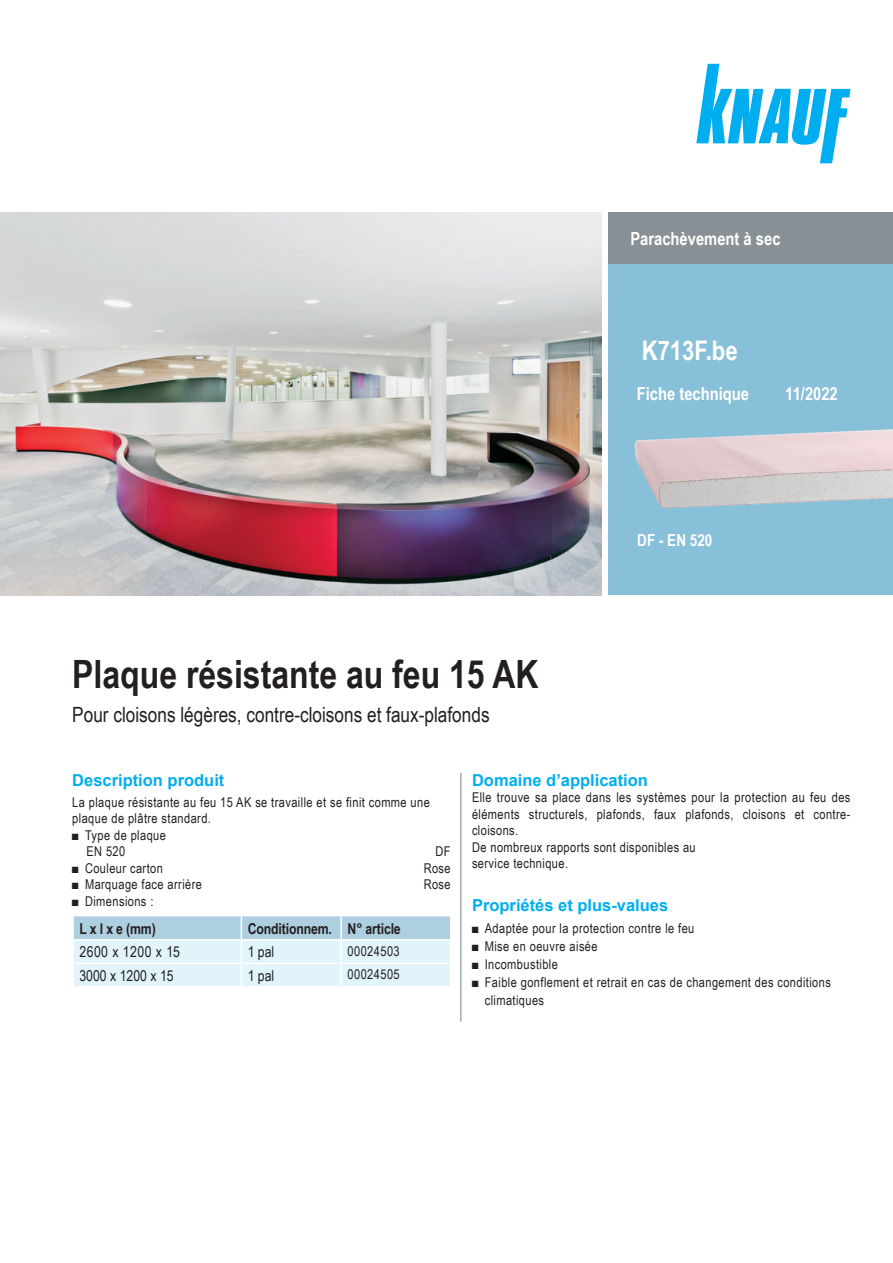
<style>
.page{position:relative;width:893px;height:1263px;background:#fff}
.page>*{position:absolute;margin:0;border:0;box-sizing:border-box;transform-origin:0 0}
.t1{font:700 39px "Arial Narrow";color:#231f20}
.t2{font:700 27px "Arial Narrow";color:#fff}
.t3{font:21px "Arial Narrow";color:#231f20}
.t4{font:700 18px "Arial Narrow";color:#fff}
.t5{font:700 16.5px "Arial";color:#00aeef}
.t6{font:700 16.5px "Arial Narrow";color:#fff}
.t7{font:700 15px "Arial Narrow";letter-spacing:-.01em;color:#231f20}
.t8{font:15px "Arial Narrow";color:#231f20}
.t9{font:15px "Arial Narrow";letter-spacing:.03em;color:#231f20}
.t10{font:13.5px/16.5px "Arial Narrow";letter-spacing:.03em;color:#231f20}
</style>
<div class="page">
<div style="left:608px;top:213px;width:285px;height:382px;background:#89c0d9"></div>
<svg style="left:696px;top:64px;width:154px;height:99px"></svg>
<hr style="left:460px;top:773px;width:1px;height:249px;background:#869096">
<svg style="left:73px;top:916px;width:378px;height:70px;background:#d3e9f3"></svg>
<div style="left:608px;top:213px;width:285px;height:51px;background:#869096"></div>
<img style="left:634px;top:429px;width:259px;height:80px">
<img style="left:0;top:213px;width:602px;height:382px">
<h3 class="t4" style="left:630px;top:225px;width:152px">Parachèvement à sec</h3>
<h2 class="t2" style="left:642px;top:330px;width:97px">K713F.be</h2>
<h3 class="t4" style="left:637px;top:380px;width:114px">Fiche technique</h3>
<h3 class="t4" style="left:785px;top:380px;width:54px">11/2022</h3>
<h1 class="t1" style="left:72px;top:645px;width:468px">Plaque résistante au feu 15 AK</h1>
<h3 class="t3" style="left:72px;top:699px;width:419px">Pour cloisons légères, contre-cloisons et faux-plafonds</h3>
<p class="t6" style="left:637px;top:528px;width:77px">DF - EN 520</p>
<p class="t5" style="left:72px;top:768px;width:154px">Description produit</p>
<p class="t10" style="left:72px;top:793px;width:359px">La plaque résistante au feu 15 AK se travaille et se finit comme une plaque de plâtre standard.</p>
<p class="t10" style="left:86px;top:826px;width:81px;text-indent:-14px">■ Type de plaque<br>EN 520</p>
<p class="t10" style="left:436px;top:842px;width:17px">DF</p>
<p class="t10" style="left:72px;top:859px;width:92px">■ Couleur carton</p>
<p class="t10" style="left:424px;top:859px;width:29px">Rose</p>
<p class="t10" style="left:72px;top:875px;width:131px">■ Marquage face arrière</p>
<p class="t10" style="left:424px;top:875px;width:29px">Rose</p>
<p class="t10" style="left:72px;top:892px;width:83px">■ Dimensions :</p>
<p class="t7" style="left:79px;top:917px;width:78px">L x l x e (mm)</p>
<p class="t7" style="left:248px;top:917px;width:155px">Conditionnem. N° article</p>
<p class="t9" style="left:79px;top:941px;width:102px">2600 x 1200 x 15</p>
<p class="t8" style="left:248px;top:941px;width:28px">1 pal</p>
<p class="t10" style="left:348px;top:942px;width:54px">00024503</p>
<p class="t8" style="left:79px;top:964px;width:96px">3000 x 1200 x 15</p>
<p class="t8" style="left:248px;top:964px;width:28px">1 pal</p>
<p class="t10" style="left:348px;top:966px;width:54px">00024505</p>
<p class="t5" style="left:472px;top:768px;width:178px">Domaine d’application</p>
<p class="t10" style="left:472px;top:789px;width:380px">Elle trouve sa place dans les systèmes pour la protection au feu des éléments structurels, plafonds, faux plafonds, cloisons et contre&shy;cloisons.<br>De nombreux rapports sont disponibles au<br>service technique.</p>
<p class="t5" style="left:472px;top:893px;width:198px">Propriétés et plus-values</p>
<p class="t10" style="left:472px;top:919px;width:224px">■ Adaptée pour la protection contre le feu</p>
<p class="t10" style="left:472px;top:937px;width:127px">■ Mise en oeuvre aisée</p>
<p class="t10" style="left:472px;top:955px;width:87px">■ Incombustible</p>
<p class="t10" style="left:485px;top:972px;width:348px;line-height:18px;text-indent:-13px">■ Faible gonflement et retrait en cas de changement des conditions climatiques</p>
</div>
